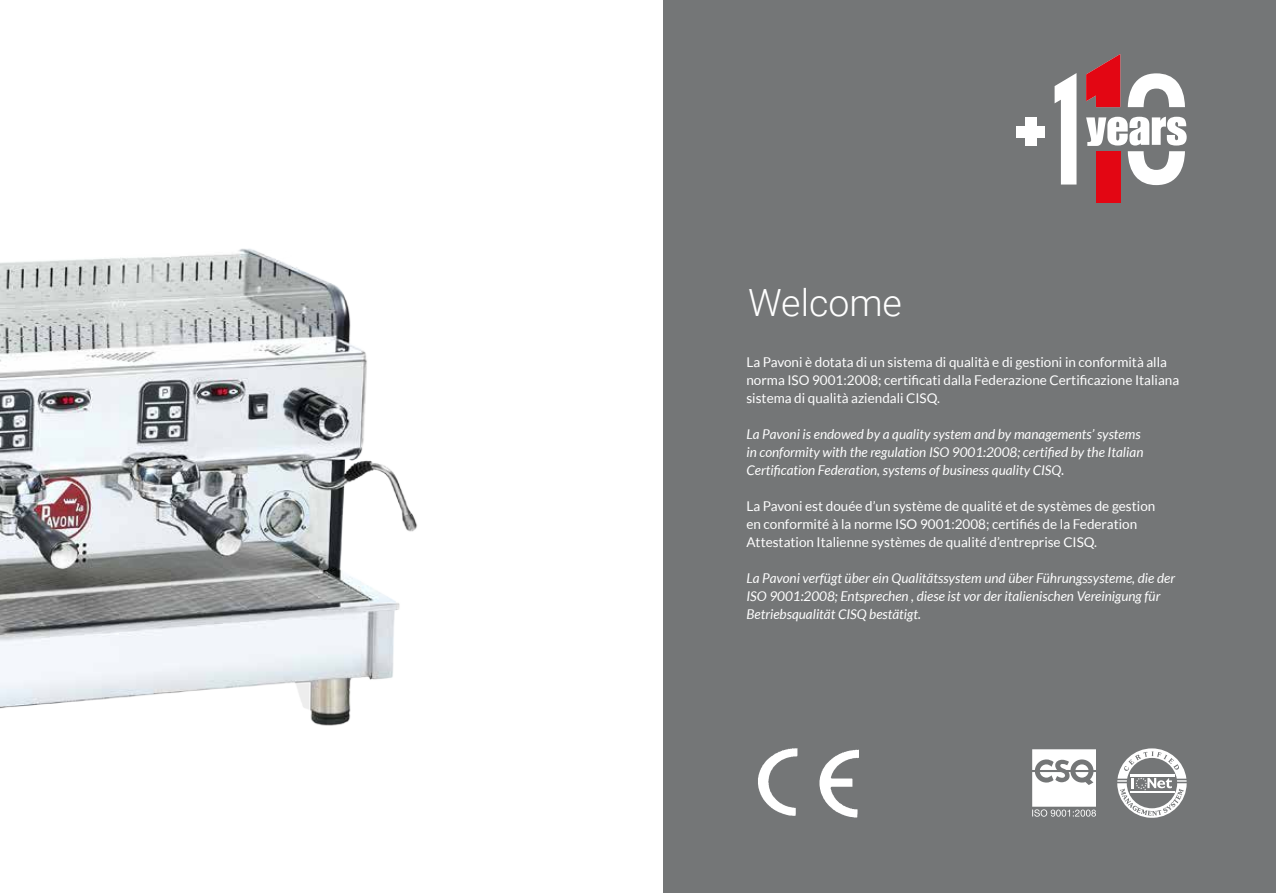
<style>
.page{position:relative;width:1276px;height:893px;background:#fff}
.page>*{position:absolute;margin:0;border:0;box-sizing:border-box;transform-origin:0 0}
.t1{font:300 37.5px "Roboto";color:#fff}
.t2{font:italic 13.5px/18px "Lato";color:#fff}
.t3{font:13.5px/18px "Lato";color:#fff}
</style>
<div class="page">
<div style="left:663px;top:0;width:613px;height:893px;background:#747677"></div>
<svg style="left:1054px;top:73px;width:22px;height:112px"></svg>
<svg style="left:1127px;top:73px;width:58px;height:34px"></svg>
<svg style="left:1086px;top:117px;width:100px;height:68px"></svg>
<div style="left:1025px;top:117px;width:11px;height:29px;background:#fff"></div>
<div style="left:1016px;top:126px;width:29px;height:11px;background:#fff"></div>
<svg style="left:1086px;top:54px;width:34px;height:53px"></svg>
<div style="left:1096px;top:151px;width:24px;height:52px;background:#e30613"></div>
<svg style="left:1032px;top:749px;width:64px;height:68px"></svg>
<svg style="left:1117px;top:748px;width:69px;height:70px"></svg>
<img style="left:758px;top:748px;width:100px;height:70px">
<img style="left:0;top:248px;width:418px;height:478px">
<h1 class="t1" style="left:748px;top:276px;width:155px">Welcome</h1>
<p class="t3" style="left:746px;top:353px;width:434px">La Pavoni è dotata di un sistema di qualità e di gestioni in conformità alla norma ISO 9001:2008; certificati dalla Federazione Certificazione Italiana sistema di qualità aziendali CISQ.</p>
<p class="t2" style="left:746px;top:425px;width:398px">La Pavoni is endowed by a quality system and by managements’ systems in conformity with the regulation ISO 9001:2008; certified by the Italian<br>Certification Federation, systems of business quality CISQ.</p>
<p class="t3" style="left:746px;top:497px;width:410px">La Pavoni est douée d’un système de qualité et de systèmes de gestion en conformité à la norme ISO 9001:2008; certifiés de la Federation<br>Attestation Italienne systèmes de qualité d’entreprise CISQ.</p>
<p class="t2" style="left:746px;top:569px;width:430px">La Pavoni verfügt über ein Qualitätssystem und über Führungssysteme, die der<br>ISO 9001:2008; Entsprechen , diese ist vor der italienischen Vereinigung für<br>Betriebsqualität CISQ bestätigt.</p>
</div>
